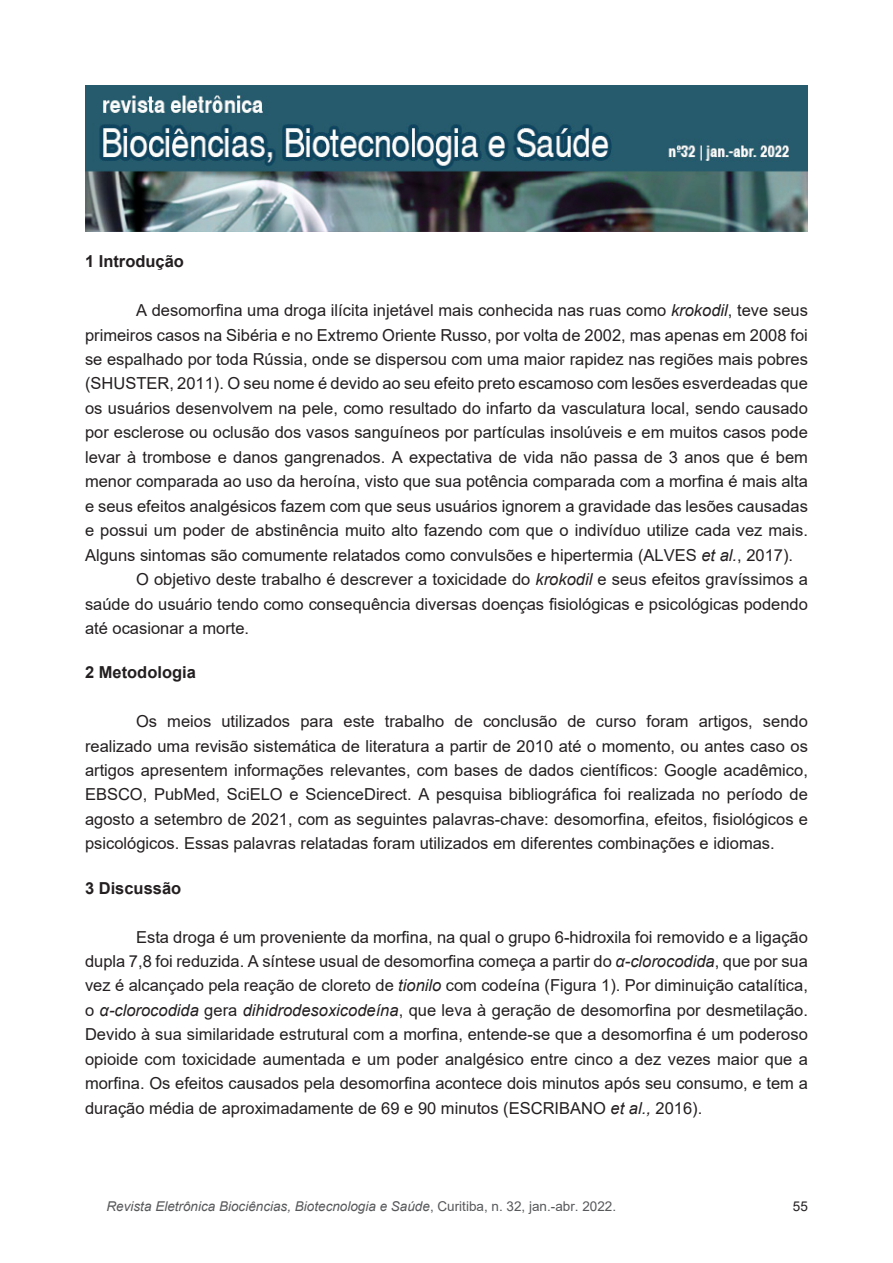
<style>
.page{position:relative;width:893px;height:1263px;background:#fff}
.page>*{position:absolute;margin:0;border:0;box-sizing:border-box;transform-origin:0 0}
.bio_texto{font:16.5px/24.5px "Arial";color:#231f20;text-align:justify}
.bio_subtítulo{font:700 16.5px "Arial";color:#231f20}
.t1{font:italic 13.5px "Arial";color:#57585a}
.t2{font:13.5px "Arial";color:#231f20}
.s1{font-style:italic}
.s2{font-style:normal}
</style>
<div class="page">
<img style="left:85px;top:85px;width:723px;height:146px">
<p class="bio_subtítulo" style="left:85px;top:250px;width:101px">1 Introdução</p>
<p class="bio_texto" style="left:85px;top:298px;width:724px;text-indent:51px">A desomorfina uma droga ilícita injetável mais conhecida nas ruas como <span class="s1">krokodil</span>, teve seus primeiros casos na Sibéria e no Extremo Oriente Russo, por volta de 2002, mas apenas em 2008 foi se espalhado por toda Rússia, onde se dispersou com uma maior rapidez nas regiões mais pobres (SHUSTER, 2011). O seu nome é devido ao seu efeito preto escamoso com lesões esverdeadas que os usuários desenvolvem na pele, como resultado do infarto da vasculatura local, sendo causado por esclerose ou oclusão dos vasos sanguíneos por partículas insolúveis e em muitos casos pode levar à trombose e danos gangrenados. A expectativa de vida não passa de 3 anos que é bem menor comparada ao uso da heroína, visto que sua potência comparada com a morfina é mais alta e seus efeitos analgésicos fazem com que seus usuários ignorem a gravidade das lesões causadas e possui um poder de abstinência muito alto fazendo com que o indivíduo utilize cada vez mais.<br>Alguns sintomas são comumente relatados como convulsões e hipertermia (ALVES <span class="s1">et al.</span>, 2017).</p>
<p class="bio_texto" style="left:85px;top:567px;width:724px;text-indent:51px">O objetivo deste trabalho é descrever a toxicidade do <span class="s1">krokodil</span> e seus efeitos gravíssimos a saúde do usuário tendo como consequência diversas doenças fisiológicas e psicológicas podendo até ocasionar a morte.</p>
<p class="bio_subtítulo" style="left:85px;top:661px;width:112px">2 Metodologia</p>
<p class="bio_texto" style="left:85px;top:709px;width:724px;text-indent:51px">Os meios utilizados para este trabalho de conclusão de curso foram artigos, sendo realizado uma revisão sistemática de literatura a partir de 2010 até o momento, ou antes caso os artigos apresentem informações relevantes, com bases de dados científicos: Google acadêmico, EBSCO, PubMed, SciELO e ScienceDirect. A pesquisa bibliográfica foi realizada no período de agosto a setembro de 2021, com as seguintes palavras-chave: desomorfina, efeitos, fisiológicos e psicológicos. Essas palavras relatadas foram utilizados em diferentes combinações e idiomas.</p>
<p class="bio_subtítulo" style="left:85px;top:876px;width:98px">3 Discussão</p>
<p class="bio_texto" style="left:85px;top:924px;width:724px;text-indent:51px">Esta droga é um proveniente da morfina, na qual o grupo 6-hidroxila foi removido e a ligação dupla 7,8 foi reduzida. A síntese usual de desomorfina começa a partir do <span class="s1">α-clorocodida</span>, que por sua vez é alcançado pela reação de cloreto de <span class="s1">tionilo</span> com codeína (Figura 1). Por diminuição catalítica, o <span class="s1">α-clorocodida</span> gera <span class="s1">dihidrodesoxicodeína</span>, que leva à geração de desomorfina por desmetilação.<br>Devido à sua similaridade estrutural com a morfina, entende-se que a desomorfina é um poderoso opioide com toxicidade aumentada e um poder analgésico entre cinco a dez vezes maior que a morfina. Os efeitos causados pela desomorfina acontece dois minutos após seu consumo, e tem a duração média de aproximadamente de 69 e 90 minutos (ESCRIBANO <span class="s1">et al.,</span> 2016).</p>
<p class="t1" style="left:107px;top:1197px;width:511px">Revista Eletrônica Biociências, Biotecnologia e Saúde<span class="s2">, Curitiba, n. 32, jan.-abr. 2022.</span></p>
<p class="t2" style="left:793px;top:1197px;width:17px">55</p>
</div>
